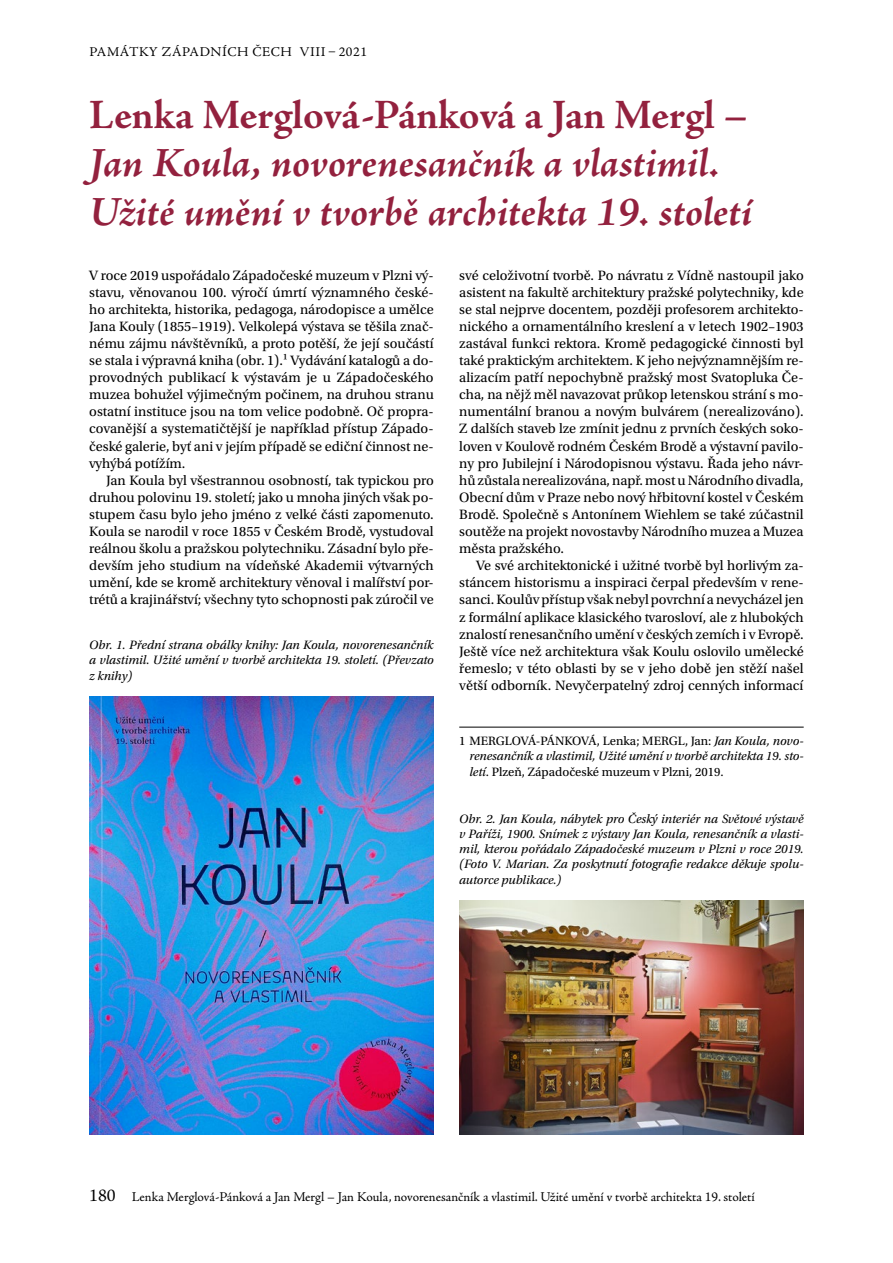
<style>
.page{position:relative;width:893px;height:1263px;background:#fff}
.page>*{position:absolute;margin:0;border:0;box-sizing:border-box;transform-origin:0 0}
.t1{font:italic 700 42px/48.3px "Adobe Jenson Pro";letter-spacing:-.005em;color:#93213e}
.t2{font:700 42px "Adobe Jenson Pro";letter-spacing:-.005em;color:#93213e}
.t3{font:14.25px/17.1px "Utopia Std";color:#000;text-align:justify}
.t4{font:13.5px "Adobe Jenson Pro";color:#000}
.t5{font:13.5px "Adobe Jenson Pro";letter-spacing:.045em;color:#000}
.t6{font:italic 12.75px/15.3px "Utopia Std";color:#000;text-align:justify}
.s1{font-style:normal}
.s2{font-size:18px}
</style>
<div class="page">
<hr style="left:459px;top:727px;width:345px;height:1px;background:#000">
<img style="left:89px;top:697px;width:345px;height:438px">
<img style="left:459px;top:901px;width:345px;height:234px">
<p class="t5" style="left:89px;top:45px;width:279px">PAMÁTKY ZÁPADNÍCH ČECH VIII – 2021</p>
<h1 class="t2" style="left:89px;top:91px;width:660px">Lenka Merglová-Pánková a Jan Mergl –</h1>
<h1 class="t1" style="left:89px;top:142px;width:665px">Jan Koula, novorenesančník a vlastimil.<br>Užité umění v tvorbě architekta 19. století</h1>
<p class="t3" style="left:89px;top:267px;width:346px">V roce 2019 uspořádalo Západočeské muzeum v Plzni vý&shy;stavu, věnovanou 100. výročí úmrtí významného české&shy;ho architekta, historika, pedagoga, národopisce a umělce Jana Kouly (1855–1919). Velkolepá výstava se těšila znač&shy;nému zájmu návštěvníků, a proto potěší, že její součástí se stala i výpravná kniha (obr. 1).1 Vydávání katalogů a do&shy;provodných publikací k výstavám je u Západočeského muzea bohužel výjimečným počinem, na druhou stranu ostatní instituce jsou na tom velice podobně. Oč propra&shy;covanější a systematičtější je například přístup Západo&shy;české galerie, byť ani v jejím případě se ediční činnost ne&shy;vyhýbá potížím.</p>
<p class="t3" style="left:89px;top:472px;width:346px;text-indent:17px">Jan Koula byl všestrannou osobností, tak typickou pro druhou polovinu 19. století; jako u mnoha jiných však po&shy;stupem času bylo jeho jméno z velké části zapomenuto.<br>Koula se narodil v roce 1855 v Českém Brodě, vystudoval reálnou školu a pražskou polytechniku. Zásadní bylo pře&shy;devším jeho studium na vídeňské Akademii výtvarných umění, kde se kromě architektury věnoval i malířství por&shy;trétů a krajinářství; všechny tyto schopnosti pak zúročil ve</p>
<p class="t6" style="left:89px;top:637px;width:346px">Obr. 1. Přední strana obálky knihy: Jan Koula, novorenesančník a vlastimil. Užité umění v tvorbě architekta 19. století. (Převzato z knihy)</p>
<p class="t3" style="left:459px;top:267px;width:346px">své celoživotní tvorbě. Po návratu z Vídně nastoupil jako asistent na fakultě architektury pražské polytechniky, kde se stal nejprve docentem, později profesorem architekto&shy;nického a ornamentálního kreslení a v letech 1902–1903 zastával funkci rektora. Kromě pedagogické činnosti byl také praktickým architektem. K jeho nejvýznamnějším re&shy;alizacím patří nepochybně pražský most Svatopluka Če&shy;cha, na nějž měl navazovat průkop letenskou strání s mo&shy;numentální branou a novým bulvárem (nerealizováno).<br>Z dalších staveb lze zmínit jednu z prvních českých soko&shy;loven v Koulově rodném Českém Brodě a výstavní pavilo&shy;ny pro Jubilejní i Národopisnou výstavu. Řada jeho návr&shy;hů zůstala nerealizována, např. most u Národního divadla, Obecní dům v Praze nebo nový hřbitovní kostel v Českém Brodě. Společně s Antonínem Wiehlem se také zúčastnil soutěže na projekt novostavby Národního muzea a Muzea města pražského.</p>
<p class="t3" style="left:459px;top:557px;width:346px;text-indent:17px">Ve své architektonické i užitné tvorbě byl horlivým za&shy;stáncem historismu a inspiraci čerpal především v rene&shy;sanci. Koulův přístup však nebyl povrchní a nevycházel jen z formální aplikace klasického tvarosloví, ale z hlubokých znalostí renesančního umění v českých zemích i v Evropě.<br>Ještě více než architektura však Koulu oslovilo umělecké řemeslo; v této oblasti by se v jeho době jen stěží našel větší odborník. Nevyčerpatelný zdroj cenných informací</p>
<p class="t6" style="left:469px;top:733px;width:336px;text-indent:-10px"><span class="s1">1 MERGLOVÁ-PÁNKOVÁ, Lenka; MERGL, Jan:</span> Jan Koula, novo&shy;renesančník a vlastimil, Užité umění v tvorbě architekta 19. sto&shy;letí<span class="s1">. Plzeň, Západočeské muzeum v Plzni, 2019.</span></p>
<p class="t6" style="left:459px;top:811px;width:346px">Obr. 2. Jan Koula, nábytek pro Český interiér na Světové výstavě v Paříži, 1900. Snímek z výstavy Jan Koula, renesančník a vlasti&shy;mil, kterou pořádalo Západočeské muzeum v Plzni v roce 2019. (Foto V. Marian. Za poskytnutí fotografie redakce děkuje spolu&shy;autorce publikace.)</p>
<p class="t4" style="left:89px;top:1189px;width:667px"><span class="s2">180</span> Lenka Merglová-Pánková a Jan Mergl – Jan Koula, novorenesančník a vlastimil. Užité umění v tvorbě architekta 19. století</p>
</div>
